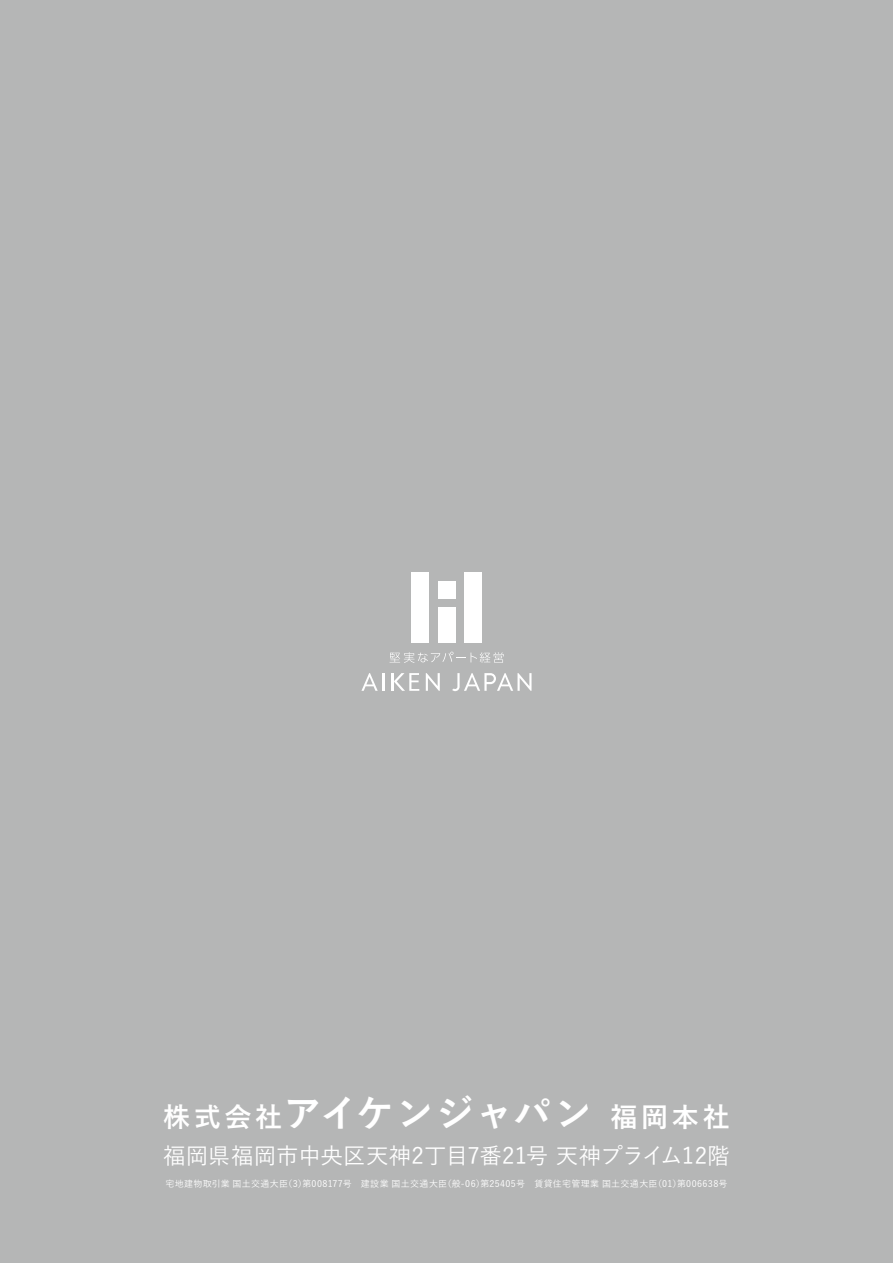
<style>
.page{position:relative;width:893px;height:1263px;background:#b5b6b6}
.page>*{position:absolute;margin:0;border:0;box-sizing:border-box;transform-origin:0 0}
.t1{font:700 27px "Yu Gothic";letter-spacing:.14em;color:#fff}
.t2{font:500 22.5px "Yu Gothic";color:#fff}
.t3{font:500 9px "Yu Gothic";letter-spacing:.04em;color:#fff}
.s1{font-size:37.5px}
</style>
<div class="page">
<svg style="left:361px;top:673px;width:23px;height:18px"></svg>
<svg style="left:426px;top:673px;width:14px;height:18px"></svg>
<svg style="left:391px;top:673px;width:28px;height:18px"></svg>
<svg style="left:452px;top:673px;width:79px;height:18px"></svg>
<div style="left:438px;top:581px;width:17px;height:18px;background:#fff"></div>
<div style="left:411px;top:572px;width:18px;height:70px;background:#fff"></div>
<div style="left:464px;top:572px;width:18px;height:70px;background:#fff"></div>
<div style="left:438px;top:607px;width:17px;height:35px;background:#fff"></div>
<svg style="left:390px;top:652px;width:114px;height:11px"></svg>
<h1 class="t1" style="left:163px;top:1102px;width:568px">株式会社<span class="s1">アイケンジャパン</span> 福岡本社</h1>
<h2 class="t2" style="left:163px;top:1135px;width:568px">福岡県福岡市中央区天神2丁目7番21号 天神プライム12階</h2>
<p class="t3" style="left:166px;top:1175px;width:563px">宅地建物取引業 国土交通大臣（3）第008177号　建設業 国土交通大臣（般-06）第25405号　賃貸住宅管理業 国土交通大臣（01）第006638号</p>
</div>
